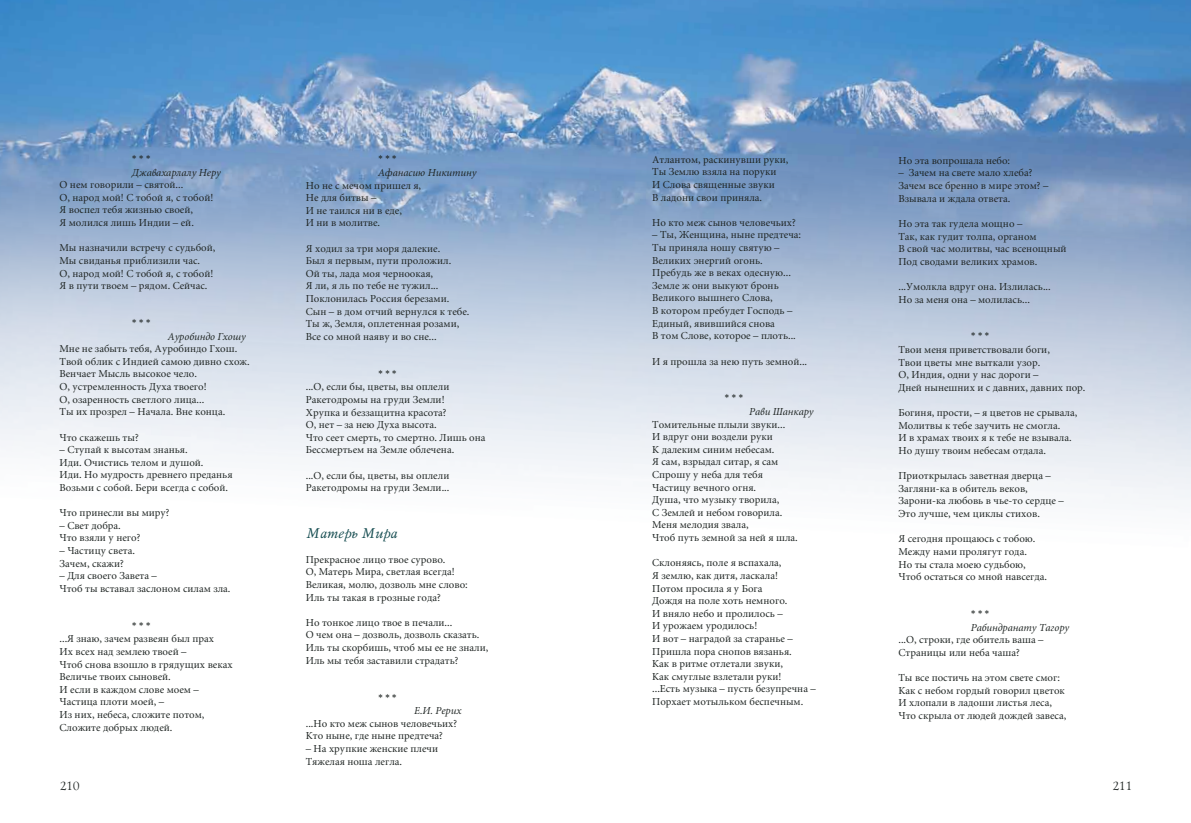
<style>
.page{position:relative;width:1191px;height:823px;background:#fff}
.page>*{position:absolute;margin:0;border:0;box-sizing:border-box;transform-origin:0 0}
.t1{font:italic 14px "Mysl C";color:#164d51}
.t2{font:12px "Lazurski C";color:#1d2321}
.t3{font:10.5px/12.6px "Miniature C";color:#1d2321}
.t4{font:italic 10.5px "Miniature C";color:#1d2321}
.t5{font:700 10.5px "Lazurski C";color:#1d2321}
</style>
<div class="page">
<img style="left:0;top:0;width:1191px;height:500px">
<p class="t5" style="left:132px;top:153px;width:20px">***</p>
<p class="t4" style="left:132px;top:167px;width:90px">Джавахарлалу Неру</p>
<p class="t3" style="left:60px;top:179px;width:155px">О нем говорили – святой...<br>О, народ мой! С тобой я, с тобой!<br>Я воспел тебя жизнью своей,<br>Я молился лишь Индии – ей.</p>
<p class="t3" style="left:60px;top:242px;width:157px">Мы назначили встречу с судьбой,<br>Мы свиданья приблизили час.<br>О, народ мой! С тобой я, с тобой!<br>Я в пути твоем – рядом. Сейчас.</p>
<p class="t5" style="left:132px;top:316px;width:20px">***</p>
<p class="t4" style="left:168px;top:331px;width:79px">Ауробиндо Гхошу</p>
<p class="t3" style="left:60px;top:343px;width:192px">Мне не забыть тебя, Ауробиндо Гхош.<br>Твой облик с Индией самою дивно схож.<br>Венчает Мысль высокое чело.<br>О, устремленность Духа твоего!<br>О, озаренность светлого лица...<br>Ты их прозрел – Начала. Вне конца.</p>
<p class="t3" style="left:60px;top:431px;width:81px">Что скажешь ты?</p>
<p class="t3" style="left:60px;top:443px;width:174px">– Ступай к высотам знанья.<br>Иди. Очистись телом и душой.<br>Иди. Но мудрость древнего преданья<br>Возьми с собой. Бери всегда с собой.</p>
<p class="t3" style="left:60px;top:506px;width:112px">Что принесли вы миру?</p>
<p class="t3" style="left:60px;top:519px;width:82px">– Свет добра.<br>Что взяли у него?</p>
<p class="t3" style="left:60px;top:544px;width:77px">– Частицу света.<br>Зачем, скажи?</p>
<p class="t3" style="left:60px;top:569px;width:172px">– Для своего Завета –<br>Чтоб ты вставал заслоном силам зла.</p>
<p class="t5" style="left:132px;top:619px;width:20px">***</p>
<p class="t3" style="left:60px;top:632px;width:175px">...Я знаю, зачем развеян был прах<br>Их всех над землею твоей –<br>Чтоб снова взошло в грядущих веках<br>Величье твоих сыновей.<br>И если в каждом слове моем –<br>Частица плоти моей, –<br>Из них, небеса, сложите потом,<br>Сложите добрых людей.</p>
<p class="t5" style="left:378px;top:153px;width:20px">***</p>
<p class="t4" style="left:378px;top:167px;width:100px">Афанасию Никитину</p>
<p class="t3" style="left:306px;top:179px;width:117px">Но не с мечом пришел я,<br>Не для битвы –<br>И не таился ни в еде,<br>И ни в молитве.</p>
<p class="t3" style="left:306px;top:242px;width:165px">Я ходил за три моря далекие.<br>Был я первым, пути проложил.<br>Ой ты, лада моя черноокая,<br>Я ли, я ль по тебе не тужил...<br>Поклонилась Россия березами.<br>Сын – в дом отчий вернулся к тебе.<br>Ты ж, Земля, оплетенная розами,<br>Все со мной наяву и во сне...</p>
<p class="t5" style="left:378px;top:367px;width:20px">***</p>
<p class="t3" style="left:306px;top:381px;width:181px">...О, если бы, цветы, вы оплели<br>Ракетодромы на груди Земли!<br>Хрупка и беззащитна красота?<br>О, нет – за нею Духа высота.<br>Что сеет смерть, то смертно. Лишь она<br>Бессмертьем на Земле облечена.</p>
<p class="t3" style="left:306px;top:469px;width:145px">...О, если бы, цветы, вы оплели<br>Ракетодромы на груди Земли...</p>
<h1 class="t1" style="left:306px;top:525px;width:92px">Матерь Мира</h1>
<p class="t3" style="left:306px;top:553px;width:163px">Прекрасное лицо твое сурово.<br>О, Матерь Мира, светлая всегда!<br>Великая, молю, дозволь мне слово:<br>Иль ты такая в грозные года?</p>
<p class="t3" style="left:306px;top:616px;width:184px">Но тонкое лицо твое в печали...<br>О чем она – дозволь, дозволь сказать.<br>Иль ты скорбишь, чтоб мы ее не знали, Иль мы тебя заставили страдать?</p>
<p class="t5" style="left:378px;top:690px;width:20px">***</p>
<p class="t4" style="left:414px;top:705px;width:49px">Е.И. Рерих</p>
<p class="t3" style="left:306px;top:717px;width:153px">...Но кто меж сынов человечьих?<br>Кто ныне, где ныне предтеча?</p>
<p class="t3" style="left:306px;top:742px;width:134px">– На хрупкие женские плечи<br>Тяжелая ноша легла.</p>
<p class="t3" style="left:652px;top:153px;width:138px">Атлантом, раскинувши руки,<br>Ты Землю взяла на поруки<br>И Слова священные звуки<br>В ладони свои приняла.</p>
<p class="t3" style="left:652px;top:216px;width:145px">Но кто меж сынов человечьих?</p>
<p class="t3" style="left:652px;top:229px;width:150px">– Ты, Женщина, ныне предтеча:<br>Ты приняла ношу святую –<br>Великих энергий огонь.<br>Пребудь же в веках одесную...<br>Земле ж они выкуют бронь<br>Великого вышнего Слова,<br>В котором пребудет Господь –<br>Единый, явившийся снова<br>В том Слове, которое – плоть...</p>
<p class="t3" style="left:652px;top:355px;width:156px">И я прошла за нею путь земной...</p>
<p class="t5" style="left:724px;top:392px;width:20px">***</p>
<p class="t4" style="left:749px;top:406px;width:66px">Рави Шанкару</p>
<p class="t3" style="left:652px;top:418px;width:147px">Томительные плыли звуки...<br>И вдруг они воздели руки<br>К далеким синим небесам.<br>Я сам, взрыдал ситар, я сам<br>Спрошу у неба для тебя<br>Частицу вечного огня.<br>Душа, что музыку творила,<br>С Землей и небом говорила.<br>Меня мелодия звала,<br>Чтоб путь земной за ней я шла.</p>
<p class="t3" style="left:652px;top:556px;width:165px">Склоняясь, поле я вспахала,<br>Я землю, как дитя, ласкала!<br>Потом просила я у Бога<br>Дождя на поле хоть немного.<br>И вняло небо и пролилось –<br>И урожаем уродилось!<br>И вот – наградой за старанье –<br>Пришла пора снопов вязанья.<br>Как в ритме отлетали звуки,<br>Как смуглые взлетали руки!<br>...Есть музыка – пусть безупречна –<br>Порхает мотыльком беспечным.</p>
<p class="t3" style="left:898px;top:154px;width:113px">Но эта вопрошала небо:</p>
<p class="t3" style="left:898px;top:167px;width:151px">– Зачем на свете мало хлеба?<br>Зачем все бренно в мире этом? –<br>Взывала и ждала ответа.</p>
<p class="t3" style="left:898px;top:217px;width:170px">Но эта так гудела мощно –<br>Так, как гудит толпа, органом<br>В свой час молитвы, час всенощный<br>Под сводами великих храмов.</p>
<p class="t3" style="left:898px;top:280px;width:154px">...Умолкла вдруг она. Излилась...<br>Но за меня она – молилась...</p>
<p class="t5" style="left:970px;top:330px;width:20px">***</p>
<p class="t3" style="left:898px;top:343px;width:188px">Твои меня приветствовали боги,<br>Твои цветы мне выткали узор.<br>О, Индия, одни у нас дороги –<br>Дней нынешних и с давних, давних пор.</p>
<p class="t3" style="left:898px;top:406px;width:180px">Богиня, прости, – я цветов не срывала, Молитвы к тебе заучить не смогла.<br>И в храмах твоих я к тебе не взывала.<br>Но душу твоим небесам отдала.</p>
<p class="t3" style="left:898px;top:469px;width:167px">Приоткрылась заветная дверца –<br>Загляни-ка в обитель веков,<br>Зарони-ка любовь в чье-то сердце –<br>Это лучше, чем циклы стихов.</p>
<p class="t3" style="left:898px;top:532px;width:150px">Я сегодня прощаюсь с тобою.<br>Между нами пролягут года.<br>Но ты стала моею судьбою,<br>Чтоб остаться со мной навсегда.</p>
<p class="t5" style="left:970px;top:607px;width:20px">***</p>
<p class="t4" style="left:970px;top:621px;width:100px">Рабиндранату Тагору</p>
<p class="t3" style="left:898px;top:633px;width:147px">...О, строки, где обитель ваша –<br>Страницы или неба чаша?</p>
<p class="t3" style="left:898px;top:671px;width:169px">Ты все постичь на этом свете смог:<br>Как с небом гордый говорил цветок<br>И хлопали в ладоши листья леса,<br>Что скрыла от людей дождей завеса,</p>
<p class="t2" style="left:60px;top:777px;width:21px">210</p>
<p class="t2" style="left:1112px;top:777px;width:21px">211</p>
</div>
